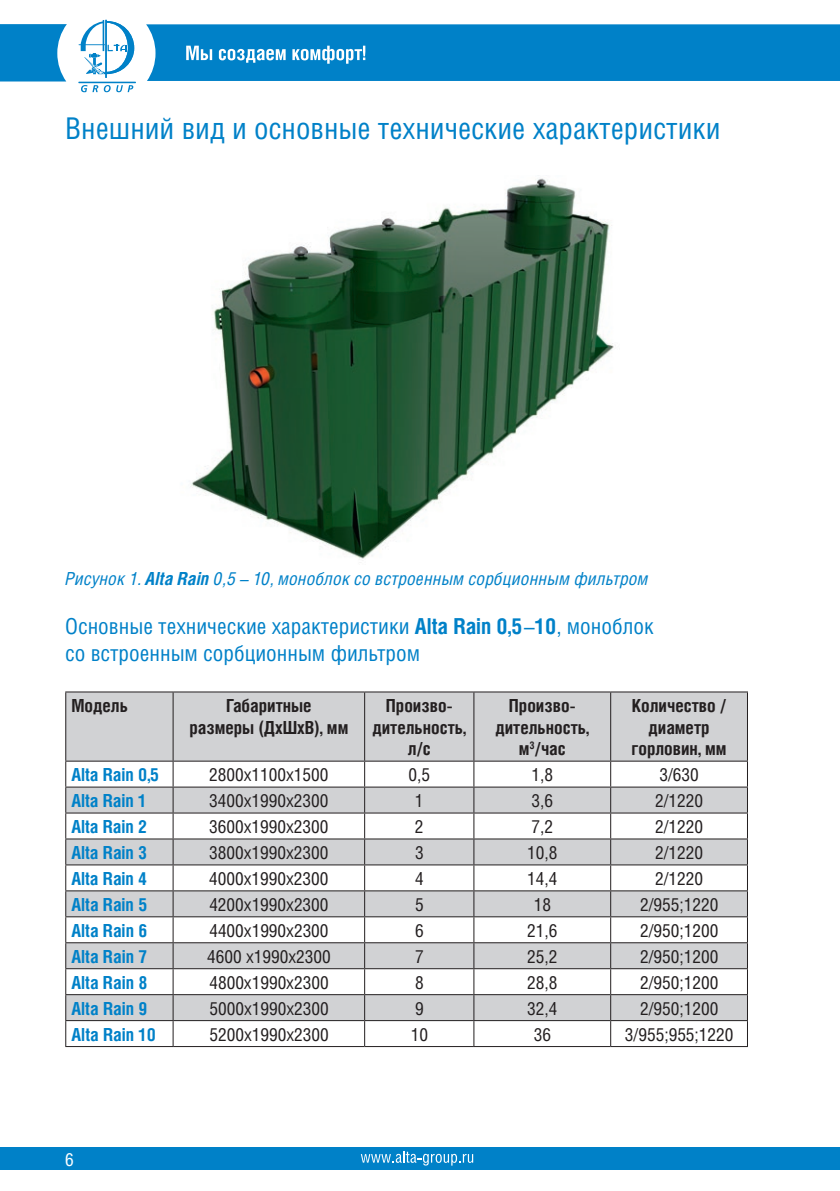
<style>
.page{position:relative;width:840px;height:1191px;background:#fff}
.page>*{position:absolute;margin:0;border:0;box-sizing:border-box;transform-origin:0 0}
.t1{font:30px "Helios Cond";color:#0081c8}
.t2{font:22px/26.4px "Helios Cond";color:#0081c8}
.t3{font:18px "Helios Cond C";color:#231f20}
.t4{font:700 18px/21.6px "Helios Cond C";color:#231f20;text-align:center}
.t5{font:700 18px "Helios Cond C";color:#0081c8}
.t6{font:italic 18px "Helios Cond";letter-spacing:.01em;color:#0081c8}
.t7{font:18px "Helios Cond";color:#fff}
.s1{font-weight:700}
</style>
<div class="page">
<svg style="left:0;top:24px;width:67px;height:57px"></svg>
<div style="left:146px;top:24px;width:693px;height:57px;background:#0081c8"></div>
<div style="left:0;top:1147px;width:839px;height:23px;background:#0081c8"></div>
<svg style="left:360px;top:1151px;width:113px;height:14px"></svg>
<svg style="left:78px;top:20px;width:56px;height:58px"></svg>
<hr style="left:78px;top:82px;width:58px;height:1px;background:#0081c8">
<svg style="left:81px;top:85px;width:52px;height:7px"></svg>
<svg style="left:66px;top:692px;width:680px;height:328px;fill:#d1d2d4"></svg>
<hr style="left:65px;top:691px;width:108px;height:1px;background:#231f20">
<hr style="left:65px;top:692px;width:1px;height:68px;background:#231f20">
<hr style="left:173px;top:691px;width:191px;height:1px;background:#231f20">
<hr style="left:172px;top:692px;width:1px;height:68px;background:#231f20">
<hr style="left:364px;top:691px;width:109px;height:1px;background:#231f20">
<hr style="left:364px;top:692px;width:1px;height:68px;background:#231f20">
<hr style="left:473px;top:691px;width:137px;height:1px;background:#231f20">
<hr style="left:473px;top:692px;width:1px;height:68px;background:#231f20">
<hr style="left:610px;top:691px;width:137px;height:1px;background:#231f20">
<hr style="left:610px;top:692px;width:1px;height:68px;background:#231f20">
<hr style="left:746px;top:692px;width:1px;height:68px;background:#231f20">
<hr style="left:65px;top:760px;width:108px;height:1px;background:#231f20">
<hr style="left:173px;top:760px;width:191px;height:1px;background:#231f20">
<hr style="left:364px;top:760px;width:109px;height:1px;background:#231f20">
<hr style="left:473px;top:760px;width:137px;height:1px;background:#231f20">
<hr style="left:610px;top:760px;width:137px;height:1px;background:#231f20">
<hr style="left:65px;top:786px;width:108px;height:1px;background:#231f20">
<hr style="left:173px;top:786px;width:191px;height:1px;background:#231f20">
<hr style="left:364px;top:786px;width:109px;height:1px;background:#231f20">
<hr style="left:473px;top:786px;width:137px;height:1px;background:#231f20">
<hr style="left:610px;top:786px;width:137px;height:1px;background:#231f20">
<hr style="left:65px;top:812px;width:108px;height:1px;background:#231f20">
<hr style="left:173px;top:812px;width:191px;height:1px;background:#231f20">
<hr style="left:364px;top:812px;width:109px;height:1px;background:#231f20">
<hr style="left:473px;top:812px;width:137px;height:1px;background:#231f20">
<hr style="left:610px;top:812px;width:137px;height:1px;background:#231f20">
<hr style="left:65px;top:838px;width:108px;height:1px;background:#231f20">
<hr style="left:173px;top:838px;width:191px;height:1px;background:#231f20">
<hr style="left:364px;top:838px;width:109px;height:1px;background:#231f20">
<hr style="left:473px;top:838px;width:137px;height:1px;background:#231f20">
<hr style="left:610px;top:838px;width:137px;height:1px;background:#231f20">
<hr style="left:65px;top:864px;width:108px;height:1px;background:#231f20">
<hr style="left:173px;top:864px;width:191px;height:1px;background:#231f20">
<hr style="left:364px;top:864px;width:109px;height:1px;background:#231f20">
<hr style="left:473px;top:864px;width:137px;height:1px;background:#231f20">
<hr style="left:610px;top:864px;width:137px;height:1px;background:#231f20">
<hr style="left:65px;top:890px;width:108px;height:1px;background:#231f20">
<hr style="left:173px;top:890px;width:191px;height:1px;background:#231f20">
<hr style="left:364px;top:890px;width:109px;height:1px;background:#231f20">
<hr style="left:473px;top:890px;width:137px;height:1px;background:#231f20">
<hr style="left:610px;top:890px;width:137px;height:1px;background:#231f20">
<hr style="left:65px;top:916px;width:108px;height:1px;background:#231f20">
<hr style="left:173px;top:916px;width:191px;height:1px;background:#231f20">
<hr style="left:364px;top:916px;width:109px;height:1px;background:#231f20">
<hr style="left:473px;top:916px;width:137px;height:1px;background:#231f20">
<hr style="left:610px;top:916px;width:137px;height:1px;background:#231f20">
<hr style="left:65px;top:942px;width:108px;height:1px;background:#231f20">
<hr style="left:173px;top:942px;width:191px;height:1px;background:#231f20">
<hr style="left:364px;top:942px;width:109px;height:1px;background:#231f20">
<hr style="left:473px;top:942px;width:137px;height:1px;background:#231f20">
<hr style="left:610px;top:942px;width:137px;height:1px;background:#231f20">
<hr style="left:65px;top:968px;width:108px;height:1px;background:#231f20">
<hr style="left:173px;top:968px;width:191px;height:1px;background:#231f20">
<hr style="left:364px;top:968px;width:109px;height:1px;background:#231f20">
<hr style="left:473px;top:968px;width:137px;height:1px;background:#231f20">
<hr style="left:610px;top:968px;width:137px;height:1px;background:#231f20">
<hr style="left:65px;top:994px;width:108px;height:1px;background:#231f20">
<hr style="left:173px;top:994px;width:191px;height:1px;background:#231f20">
<hr style="left:364px;top:994px;width:109px;height:1px;background:#231f20">
<hr style="left:473px;top:994px;width:137px;height:1px;background:#231f20">
<hr style="left:610px;top:994px;width:137px;height:1px;background:#231f20">
<hr style="left:65px;top:1020px;width:108px;height:1px;background:#231f20">
<svg style="left:65px;top:761px;width:1px;height:285px"></svg>
<hr style="left:173px;top:1020px;width:191px;height:1px;background:#231f20">
<svg style="left:172px;top:761px;width:1px;height:285px"></svg>
<hr style="left:364px;top:1020px;width:109px;height:1px;background:#231f20">
<svg style="left:364px;top:761px;width:1px;height:285px"></svg>
<hr style="left:473px;top:1020px;width:137px;height:1px;background:#231f20">
<svg style="left:473px;top:761px;width:1px;height:285px"></svg>
<hr style="left:610px;top:1020px;width:137px;height:1px;background:#231f20">
<svg style="left:610px;top:761px;width:1px;height:285px"></svg>
<svg style="left:746px;top:761px;width:1px;height:261px"></svg>
<hr style="left:65px;top:1046px;width:108px;height:1px;background:#231f20">
<hr style="left:173px;top:1046px;width:191px;height:1px;background:#231f20">
<hr style="left:364px;top:1046px;width:109px;height:1px;background:#231f20">
<hr style="left:473px;top:1046px;width:137px;height:1px;background:#231f20">
<hr style="left:610px;top:1046px;width:137px;height:1px;background:#231f20">
<img style="left:191px;top:178px;width:423px;height:381px">
<p class="t1" style="left:65px;top:111px;width:656px">Внешний вид и основные технические характеристики</p>
<p class="t6" style="left:65px;top:568px;width:584px">Рисунок 1. <span class="s1">Alta Rain</span> 0,5 – 10, моноблок со встроенным сорбционным фильтром</p>
<p class="t2" style="left:65px;top:613px;width:589px">Основные технические характеристики <span class="s1">Alta Rain 0,5</span>–<span class="s1">10</span>, моноблок со встроенным сорбционным фильтром</p>
<p class="t4" style="left:71px;top:694px;width:58px">Модель</p>
<p class="t4" style="left:189px;top:694px;width:160px">Габаритные<br>размеры (ДхШхВ), мм</p>
<p class="t4" style="left:372px;top:694px;width:95px">Произво&shy;дительность, л/с</p>
<p class="t4" style="left:495px;top:694px;width:95px">Произво&shy;дительность, м<sup>3</sup>/час</p>
<p class="t4" style="left:631px;top:694px;width:97px">Количество / диаметр горловин, мм</p>
<p class="t5" style="left:71px;top:764px;width:89px">Alta Rain 0,5</p>
<p class="t3" style="left:209px;top:764px;width:121px">2800х1100х1500</p>
<p class="t3" style="left:408px;top:764px;width:23px">0,5</p>
<p class="t3" style="left:531px;top:764px;width:23px">1,8</p>
<p class="t3" style="left:659px;top:764px;width:41px">3/630</p>
<p class="t5" style="left:71px;top:790px;width:77px">Alta Rain 1</p>
<p class="t3" style="left:209px;top:790px;width:121px">3400х1990х2300</p>
<p class="t3" style="left:415px;top:790px;width:10px">1</p>
<p class="t3" style="left:531px;top:790px;width:23px">3,6</p>
<p class="t3" style="left:654px;top:790px;width:49px">2/1220</p>
<p class="t5" style="left:71px;top:816px;width:77px">Alta Rain 2</p>
<p class="t3" style="left:209px;top:816px;width:121px">3600х1990х2300</p>
<p class="t3" style="left:415px;top:816px;width:10px">2</p>
<p class="t3" style="left:531px;top:816px;width:23px">7,2</p>
<p class="t3" style="left:654px;top:816px;width:49px">2/1220</p>
<p class="t5" style="left:71px;top:842px;width:77px">Alta Rain 3</p>
<p class="t3" style="left:209px;top:842px;width:121px">3800х1990х2300</p>
<p class="t3" style="left:415px;top:842px;width:10px">3</p>
<p class="t3" style="left:527px;top:842px;width:32px">10,8</p>
<p class="t3" style="left:654px;top:842px;width:49px">2/1220</p>
<p class="t5" style="left:71px;top:868px;width:77px">Alta Rain 4</p>
<p class="t3" style="left:209px;top:868px;width:121px">4000х1990х2300</p>
<p class="t3" style="left:415px;top:868px;width:10px">4</p>
<p class="t3" style="left:527px;top:868px;width:32px">14,4</p>
<p class="t3" style="left:654px;top:868px;width:49px">2/1220</p>
<p class="t5" style="left:71px;top:894px;width:77px">Alta Rain 5</p>
<p class="t3" style="left:209px;top:893px;width:121px">4200х1990х2300</p>
<p class="t3" style="left:415px;top:893px;width:10px">5</p>
<p class="t3" style="left:533px;top:893px;width:19px">18</p>
<p class="t3" style="left:639px;top:893px;width:80px">2/955;1220</p>
<p class="t5" style="left:71px;top:920px;width:77px">Alta Rain 6</p>
<p class="t3" style="left:209px;top:919px;width:121px">4400х1990х2300</p>
<p class="t3" style="left:415px;top:919px;width:10px">6</p>
<p class="t3" style="left:527px;top:919px;width:32px">21,6</p>
<p class="t3" style="left:639px;top:919px;width:80px">2/950;1200</p>
<p class="t5" style="left:71px;top:946px;width:77px">Alta Rain 7</p>
<p class="t3" style="left:207px;top:945px;width:125px">4600 х1990х2300</p>
<p class="t3" style="left:415px;top:945px;width:10px">7</p>
<p class="t3" style="left:527px;top:945px;width:32px">25,2</p>
<p class="t3" style="left:639px;top:945px;width:80px">2/950;1200</p>
<p class="t5" style="left:71px;top:971px;width:77px">Alta Rain 8</p>
<p class="t3" style="left:209px;top:971px;width:121px">4800х1990х2300</p>
<p class="t3" style="left:415px;top:971px;width:10px">8</p>
<p class="t3" style="left:527px;top:971px;width:32px">28,8</p>
<p class="t3" style="left:639px;top:971px;width:80px">2/950;1200</p>
<p class="t5" style="left:72px;top:997px;width:77px">Alta Rain 9</p>
<p class="t3" style="left:209px;top:997px;width:121px">5000х1990х2300</p>
<p class="t3" style="left:415px;top:997px;width:10px">9</p>
<p class="t3" style="left:527px;top:997px;width:32px">32,4</p>
<p class="t3" style="left:639px;top:997px;width:80px">2/950;1200</p>
<p class="t5" style="left:72px;top:1023px;width:86px">Alta Rain 10</p>
<p class="t3" style="left:209px;top:1023px;width:121px">5200х1990х2300</p>
<p class="t3" style="left:410px;top:1023px;width:19px">10</p>
<p class="t3" style="left:533px;top:1023px;width:19px">36</p>
<p class="t3" style="left:624px;top:1023px;width:110px">3/955;955;1220</p>
<p class="t7" style="left:65px;top:1148px;width:10px">6</p>
</div>
